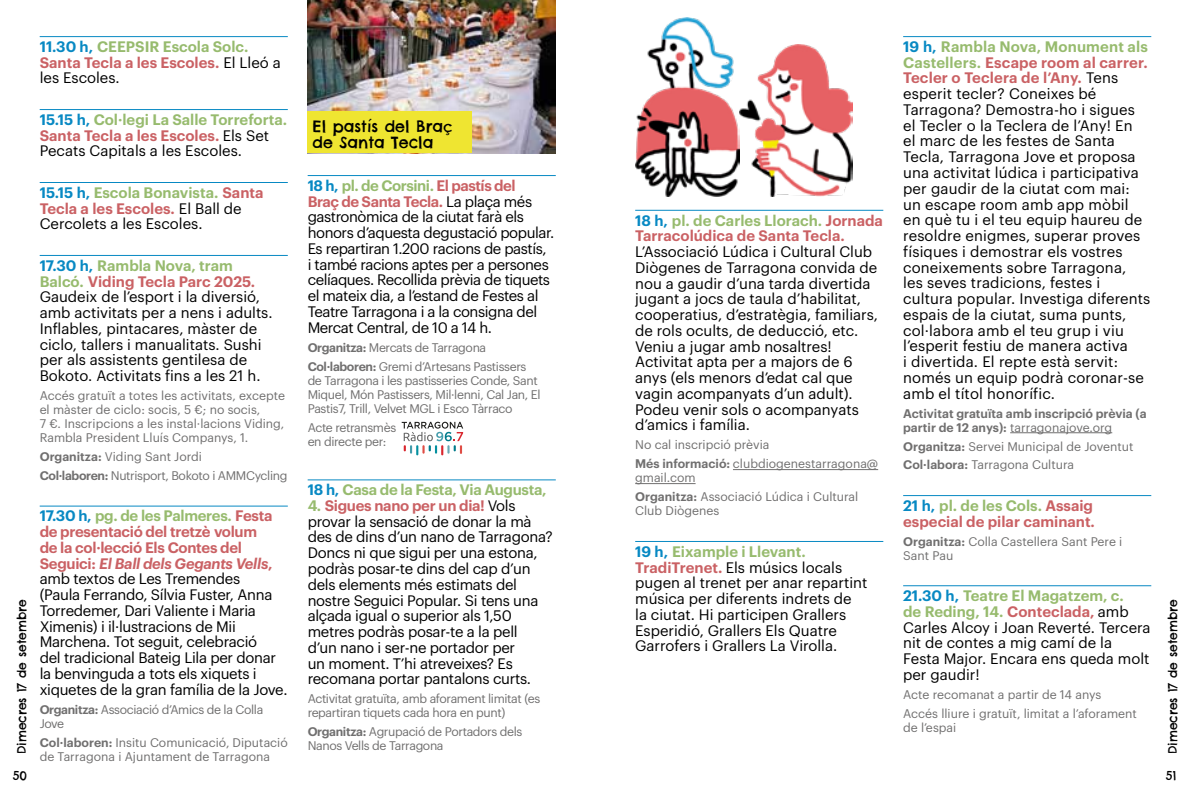
<style>
.page{position:relative;width:1191px;height:794px;background:#fff}
.page>*{position:absolute;margin:0;border:0;box-sizing:border-box;transform-origin:0 0}
.t1{font:15.75px/15.8px "Chelsea Market";color:#000}
.t2{font:14.88px/15.8px "Graphik";color:#000}
.t3{font:14.88px/15.8px "Graphik";letter-spacing:-.02em;color:#000}
.t4{font:14.88px/15.8px "Graphik";letter-spacing:-.03em;color:#000}
.t5{font:600 14.88px/15.8px "Graphik";color:#ca6164}
.t6{font:600 14.88px "Graphik";letter-spacing:-.02em;color:#97bb6e}
.t7{font:12.25px/14px "Graphik";color:#706f6f}
.t8{font:12.25px/14px "Graphik";letter-spacing:-.03em;color:#706f6f}
.t9{font:600 12.25px/14px "Graphik";color:#706f6f}
.t10{font:12.25px "Chelsea Market";color:#000}
.s1{color:#0889c3}
.s2{color:#97bb6e}
.s3{font-weight:400;color:#000}
.s4{font-weight:600;color:#0889c3}
.s5{font-weight:600;color:#97bb6e}
.s6{font-weight:600;color:#ca6164}
.s7{font-weight:600}
.s8{font-weight:600;font-style:italic;color:#ca6164}
.s9{font-weight:400}
</style>
<div class="page">
<hr style="left:40px;top:36px;width:248px;height:1px;background:#0889c3">
<hr style="left:40px;top:109px;width:248px;height:1px;background:#0889c3">
<hr style="left:40px;top:182px;width:248px;height:1px;background:#0889c3">
<hr style="left:40px;top:255px;width:248px;height:1px;background:#0889c3">
<hr style="left:40px;top:505px;width:248px;height:1px;background:#0889c3">
<hr style="left:635px;top:210px;width:248px;height:1px;background:#0889c3">
<hr style="left:733px;top:469px;width:145px;height:1px;background:#706f6f">
<hr style="left:635px;top:483px;width:60px;height:1px;background:#706f6f">
<hr style="left:635px;top:541px;width:248px;height:1px;background:#0889c3">
<hr style="left:308px;top:175px;width:248px;height:1px;background:#0889c3">
<hr style="left:308px;top:479px;width:248px;height:1px;background:#0889c3">
<svg style="left:402px;top:422px;width:61px;height:33px"></svg>
<hr style="left:903px;top:36px;width:248px;height:1px;background:#0889c3">
<hr style="left:1010px;top:432px;width:102px;height:1px;background:#706f6f">
<hr style="left:903px;top:495px;width:248px;height:1px;background:#0889c3">
<hr style="left:903px;top:585px;width:248px;height:1px;background:#0889c3">
<img style="left:308px;top:0;width:248px;height:153px">
<div style="left:308px;top:111px;width:164px;height:42px;background:#efe531"></div>
<img style="left:739px;top:44px;width:113px;height:152px">
<img style="left:635px;top:17px;width:104px;height:179px">
<p class="t5" style="left:40px;top:37px;width:242px"><span class="s1">11.30 h,</span> <span class="s2">CEEPSIR Escola Solc.<br></span>Santa Tecla a les Escoles. <span class="s3">El Lleó a les Escoles.</span></p>
<p class="t2" style="left:40px;top:110px;width:249px"><span class="s4">15.15 h,</span> <span class="s5">Col·legi La Salle Torreforta.<br></span><span class="s6">Santa Tecla a les Escoles.</span> Els Set<br>Pecats Capitals a les Escoles.</p>
<p class="t2" style="left:40px;top:183px;width:225px"><span class="s4">15.15 h,</span> <span class="s5">Escola Bonavista.</span> <span class="s6">Santa<br>Tecla a les Escoles.</span> El Ball de<br>Cercolets a les Escoles.</p>
<p class="t2" style="left:40px;top:256px;width:234px"><span class="s4">17.30 h,</span> <span class="s5">Rambla Nova, tram<br>Balcó.</span> <span class="s6">Viding Tecla Parc 2025.<br></span>Gaudeix de l’esport i la diversió, amb activitats per a nens i adults.<br>Inflables, pintacares, màster de ciclo, tallers i manualitats. Sushi per als assistents gentilesa de<br>Bokoto. Activitats fins a les 21 h.</p>
<p class="t7" style="left:40px;top:387px;width:247px">Accés gratuït a totes les activitats, excepte el màster de ciclo: socis, 5 €; no socis,<br>7 €. Inscripcions a les instal·lacions Viding, Rambla President Lluís Companys, 1.</p>
<p class="t8" style="left:40px;top:446px;width:249px;line-height:18.9px"><span class="s7">Organitza:</span> Viding Sant Jordi<br><span class="s7">Col·laboren:</span> Nutrisport, Bokoto i AMMCycling</p>
<p class="t3" style="left:40px;top:507px;width:249px"><span class="s4">17.30 h,</span> <span class="s5">pg. de les Palmeres.</span> <span class="s6">Festa de presentació del tretzè volum<br>de la col·lecció Els Contes del Seguici:</span> <span class="s8">El Ball dels Gegants Vells</span><span class="s6">, </span>amb textos de Les Tremendes<br>(Paula Ferrando, Sílvia Fuster, Anna Torredemer, Dari Valiente i Maria Ximenis) i il·lustracions de Mii Marchena. Tot seguit, celebració<br>del tradicional Bateig Lila per donar la benvinguda a tots els xiquets i xiquetes de la gran família de la Jove.</p>
<p class="t8" style="left:40px;top:701px;width:225px"><span class="s7">Organitza:</span> Associació d’Amics de la Colla<br>Jove</p>
<p class="t7" style="left:40px;top:734px;width:250px"><span class="s7">Col·laboren:</span> Insitu Comunicació, Diputació de Tarragona i Ajuntament de Tarragona</p>
<p class="t2" style="left:903px;top:37px;width:249px"><span class="s4">19 h,</span> <span class="s5">Rambla Nova, Monument als<br>Castellers.</span> <span class="s6">Escape room al carrer.<br>Tecler o Teclera de l’Any.</span> Tens esperit tecler? Coneixes bé<br>Tarragona? Demostra-ho i sigues el Tecler o la Teclera de l’Any! En<br>el marc de les festes de Santa<br>Tecla, Tarragona Jove et proposa una activitat lúdica i participativa per gaudir de la ciutat com mai: un escape room amb app mòbil<br>en què tu i el teu equip haureu de resoldre enigmes, superar proves físiques i demostrar els vostres coneixements sobre Tarragona,<br>les seves tradicions, festes i cultura popular. Investiga diferents espais de la ciutat, suma punts, col·labora amb el teu grup i viu l’esperit festiu de manera activa<br>i divertida. El repte està servit: només un equip podrà coronar-se amb el títol honorífic.</p>
<p class="t9" style="left:903px;top:405px;width:245px">Activitat gratuïta amb inscripció prèvia (a partir de 12 anys): <span class="s9">tarragonajove.org</span></p>
<p class="t7" style="left:903px;top:435px;width:232px;line-height:18.9px"><span class="s7">Organitza:</span> Servei Municipal de Joventut<br><span class="s7">Col·labora:</span> Tarragona Cultura</p>
<p class="t5" style="left:903px;top:496px;width:193px"><span class="s1">21 h,</span> <span class="s2">pl. de les Cols.</span> Assaig especial de pilar caminant.</p>
<p class="t7" style="left:903px;top:533px;width:221px"><span class="s7">Organitza:</span> Colla Castellera Sant Pere i<br>Sant Pau</p>
<p class="t2" style="left:903px;top:586px;width:249px"><span class="s4">21.30 h,</span> <span class="s5">Teatre El Magatzem, c.<br>de Reding, 14.</span> <span class="s6">Conteclada,</span> amb<br>Carles Alcoy i Joan Reverté. Tercera nit de contes a mig camí de la<br>Festa Major. Encara ens queda molt per gaudir!</p>
<p class="t7" style="left:903px;top:684px;width:235px;line-height:18.9px">Acte recomanat a partir de 14 anys<br>Accés lliure i gratuït, limitat a l’aforament</p>
<p class="t7" style="left:903px;top:719px;width:55px">de l’espai</p>
<p class="t1" style="left:313px;top:119px;width:141px">El pastís del Braç de Santa Tecla</p>
<p class="t4" style="left:308px;top:176px;width:248px"><span class="s4">18 h,</span> <span class="s5">pl. de Corsini.</span> <span class="s6">El pastís del<br>Braç de Santa Tecla.</span> La plaça més gastronòmica de la ciutat farà els honors d’aquesta degustació popular.<br>Es repartiran 1.200 racions de pastís,<br>i també racions aptes per a persones celíaques. Recollida prèvia de tiquets el mateix dia, a l’estand de Festes al Teatre Tarragona i a la consigna del Mercat Central, de 10 a 14 h.</p>
<p class="t8" style="left:308px;top:337px;width:220px;line-height:18.9px"><span class="s7">Organitza:</span> Mercats de Tarragona<br><span class="s7">Col·laboren:</span> Gremi d’Artesans Pastissers</p>
<p class="t8" style="left:308px;top:372px;width:234px">de Tarragona i les pastisseries Conde, Sant<br>Miquel, Món Pastissers, Mil·lenni, Cal Jan, El<br>Pastis7, Trill, Velvet MGL i Esco Tàrraco</p>
<p class="t8" style="left:308px;top:419px;width:90px">Acte retransmès en directe per:</p>
<p class="t6" style="left:308px;top:478px;width:240px"><span class="s1">18 h,</span> Casa de la Festa, Via Augusta,</p>
<p class="t3" style="left:308px;top:496px;width:246px"><span class="s5">4.</span> <span class="s6">Sigues nano per un dia!</span> Vols provar la sensació de donar la mà des de dins d’un nano de Tarragona?<br>Doncs ni que sigui per una estona, podràs posar-te dins del cap d’un dels elements més estimats del nostre Seguici Popular. Si tens una alçada igual o superior als 1,50 metres podràs posar-te a la pell<br>d’un nano i ser-ne portador per<br>un moment. T’hi atreveixes? Es recomana portar pantalons curts.</p>
<p class="t8" style="left:308px;top:691px;width:234px">Activitat gratuïta, amb aforament limitat (es repartiran tiquets cada hora en punt)</p>
<p class="t8" style="left:308px;top:723px;width:216px"><span class="s7">Organitza:</span> Agrupació de Portadors dels<br>Nanos Vells de Tarragona</p>
<p class="t5" style="left:635px;top:211px;width:249px"><span class="s1">18 h,</span> <span class="s2">pl. de Carles Llorach.</span> Jornada<br>Tarracolúdica de Santa Tecla.</p>
<p class="t2" style="left:635px;top:243px;width:244px">L’Associació Lúdica i Cultural Club<br>Diògenes de Tarragona convida de nou a gaudir d’una tarda divertida jugant a jocs de taula d’habilitat, cooperatius, d’estratègia, familiars, de rols ocults, de deducció, etc.<br>Veniu a jugar amb nosaltres!<br>Activitat apta per a majors de 6 anys (els menors d’edat cal que vagin acompanyats d’un adult).<br>Podeu venir sols o acompanyats d’amics i família.</p>
<p class="t7" style="left:635px;top:434px;width:244px;line-height:18.9px">No cal inscripció prèvia<br><span class="s7">Més informació:</span> clubdiogenestarragona@</p>
<p class="t7" style="left:635px;top:467px;width:225px;line-height:18.9px">gmail.com<br><span class="s7">Organitza:</span> Associació Lúdica i Cultural</p>
<p class="t7" style="left:635px;top:503px;width:86px">Club Diògenes</p>
<p class="t2" style="left:635px;top:542px;width:234px"><span class="s4">19 h,</span> <span class="s5">Eixample i Llevant.<br></span><span class="s6">TradiTrenet.</span> Els músics locals pugen al trenet per anar repartint música per diferents indrets de<br>la ciutat. Hi participen Grallers<br>Esperidió, Grallers Els Quatre<br>Garrofers i Grallers La Virolla.</p>
<p class="t10" style="left:14px;top:754px;width:157px;rotate:-90deg">Dimecres 17 de setembre</p>
<p class="t10" style="left:1165px;top:754px;width:157px;rotate:-90deg">Dimecres 17 de setembre</p>
<p class="t10" style="left:13px;top:768px;width:16px">50</p>
<p class="t10" style="left:1166px;top:768px;width:12px">51</p>
</div>
